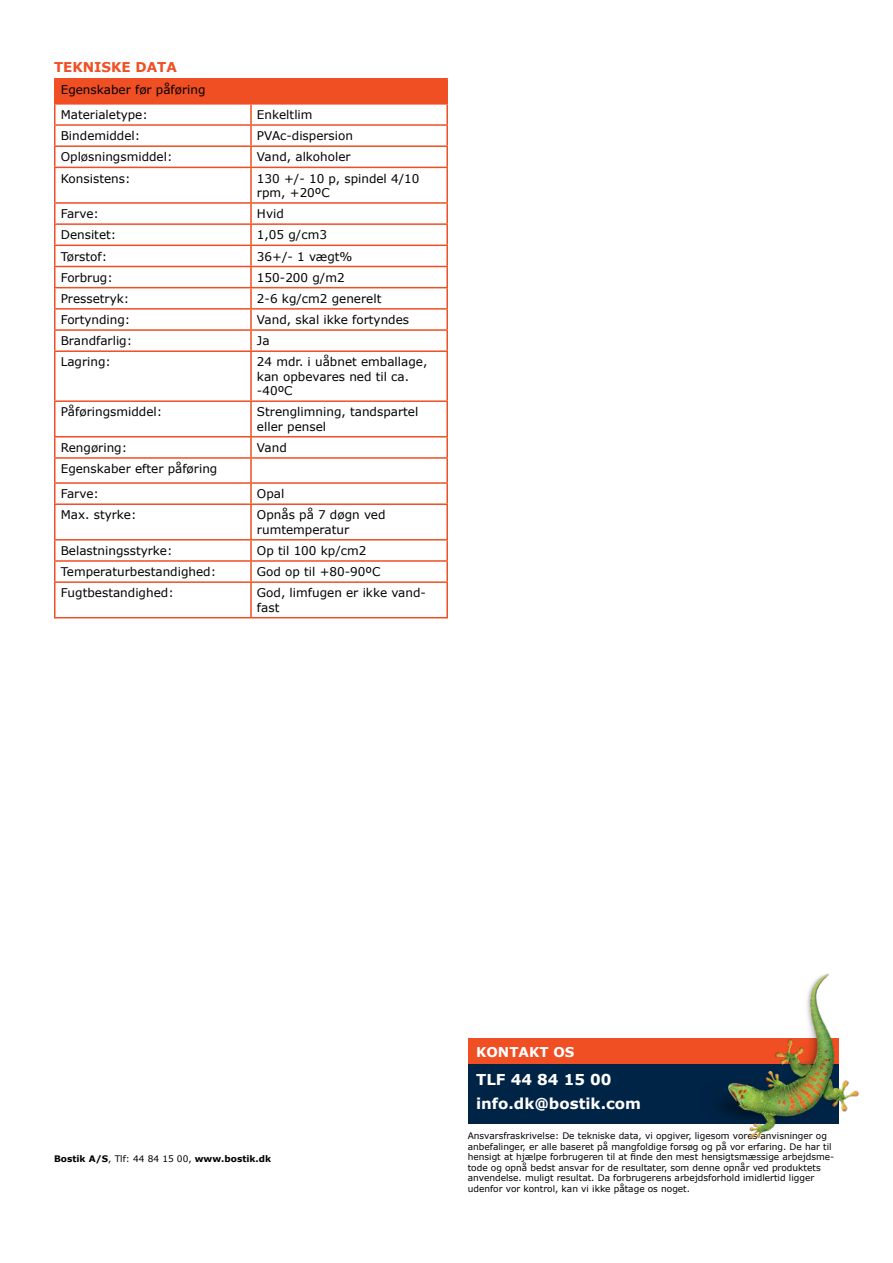
<style>
.page{position:relative;width:893px;height:1263px;background:#fff}
.page>*{position:absolute;margin:0;border:0;box-sizing:border-box;transform-origin:0 0}
.t1{font:700 15px/24px "Verdana";color:#fff}
.t2{font:700 13.5px "Verdana";color:#f04e23}
.t3{font:700 13.5px "Verdana";color:#fff}
.t4{font:12px/14.4px "Verdana";color:#000}
.t5{font:9px/10.5px "Verdana";color:#000}
.t6{font:700 9px "Verdana";color:#000}
.s1{font-weight:400}
</style>
<div class="page">
<hr style="left:54px;top:617px;width:197px;height:1px;background:#f04e23">
<hr style="left:251px;top:617px;width:197px;height:1px;background:#f04e23">
<hr style="left:54px;top:147px;width:2px;height:20px;background:#f04e23">
<hr style="left:54px;top:168px;width:2px;height:34px;background:#f04e23">
<svg style="left:54px;top:204px;width:2px;height:19px"></svg>
<hr style="left:54px;top:225px;width:2px;height:20px;background:#f04e23">
<hr style="left:54px;top:246px;width:2px;height:20px;background:#f04e23">
<hr style="left:54px;top:267px;width:2px;height:20px;background:#f04e23">
<hr style="left:54px;top:288px;width:2px;height:20px;background:#f04e23">
<svg style="left:54px;top:310px;width:2px;height:40px"></svg>
<hr style="left:54px;top:352px;width:2px;height:48px;background:#f04e23">
<hr style="left:54px;top:402px;width:2px;height:34px;background:#f04e23">
<hr style="left:54px;top:437px;width:2px;height:20px;background:#f04e23">
<hr style="left:54px;top:459px;width:2px;height:23px;background:#f04e23">
<svg style="left:54px;top:484px;width:2px;height:19px"></svg>
<hr style="left:54px;top:505px;width:2px;height:34px;background:#f04e23">
<hr style="left:54px;top:540px;width:2px;height:20px;background:#f04e23">
<svg style="left:54px;top:562px;width:2px;height:19px"></svg>
<hr style="left:54px;top:583px;width:2px;height:34px;background:#f04e23">
<hr style="left:54px;top:78px;width:197px;height:2px;background:#f04e23">
<hr style="left:251px;top:78px;width:197px;height:2px;background:#f04e23">
<hr style="left:54px;top:145px;width:197px;height:2px;background:#f04e23">
<hr style="left:251px;top:145px;width:197px;height:2px;background:#f04e23">
<hr style="left:54px;top:167px;width:197px;height:1px;background:#f04e23">
<hr style="left:251px;top:167px;width:197px;height:1px;background:#f04e23">
<hr style="left:54px;top:202px;width:197px;height:2px;background:#f04e23">
<hr style="left:251px;top:202px;width:197px;height:2px;background:#f04e23">
<hr style="left:54px;top:223px;width:197px;height:2px;background:#f04e23">
<hr style="left:251px;top:223px;width:197px;height:2px;background:#f04e23">
<hr style="left:54px;top:245px;width:197px;height:1px;background:#f04e23">
<hr style="left:251px;top:245px;width:197px;height:1px;background:#f04e23">
<hr style="left:54px;top:266px;width:197px;height:1px;background:#f04e23">
<hr style="left:251px;top:266px;width:197px;height:1px;background:#f04e23">
<hr style="left:54px;top:287px;width:197px;height:1px;background:#f04e23">
<hr style="left:251px;top:287px;width:197px;height:1px;background:#f04e23">
<hr style="left:54px;top:308px;width:197px;height:2px;background:#f04e23">
<hr style="left:251px;top:308px;width:197px;height:2px;background:#f04e23">
<hr style="left:54px;top:329px;width:197px;height:2px;background:#f04e23">
<hr style="left:251px;top:329px;width:197px;height:2px;background:#f04e23">
<hr style="left:54px;top:350px;width:197px;height:2px;background:#f04e23">
<hr style="left:251px;top:350px;width:197px;height:2px;background:#f04e23">
<hr style="left:54px;top:400px;width:197px;height:2px;background:#f04e23">
<hr style="left:251px;top:400px;width:197px;height:2px;background:#f04e23">
<hr style="left:54px;top:436px;width:197px;height:1px;background:#f04e23">
<hr style="left:251px;top:436px;width:197px;height:1px;background:#f04e23">
<hr style="left:54px;top:457px;width:197px;height:2px;background:#f04e23">
<hr style="left:251px;top:457px;width:197px;height:2px;background:#f04e23">
<hr style="left:54px;top:482px;width:197px;height:2px;background:#f04e23">
<hr style="left:251px;top:482px;width:197px;height:2px;background:#f04e23">
<hr style="left:54px;top:503px;width:197px;height:2px;background:#f04e23">
<hr style="left:251px;top:503px;width:197px;height:2px;background:#f04e23">
<hr style="left:54px;top:539px;width:197px;height:1px;background:#f04e23">
<hr style="left:251px;top:539px;width:197px;height:1px;background:#f04e23">
<hr style="left:54px;top:560px;width:197px;height:2px;background:#f04e23">
<hr style="left:251px;top:560px;width:197px;height:2px;background:#f04e23">
<hr style="left:54px;top:581px;width:197px;height:2px;background:#f04e23">
<hr style="left:251px;top:581px;width:197px;height:2px;background:#f04e23">
<svg style="left:54px;top:79px;width:394px;height:66px"></svg>
<hr style="left:250px;top:147px;width:2px;height:20px;background:#f04e23">
<hr style="left:446px;top:147px;width:2px;height:20px;background:#f04e23">
<hr style="left:250px;top:168px;width:2px;height:34px;background:#f04e23">
<hr style="left:446px;top:168px;width:2px;height:34px;background:#f04e23">
<svg style="left:250px;top:204px;width:2px;height:19px"></svg>
<svg style="left:446px;top:204px;width:2px;height:19px"></svg>
<hr style="left:250px;top:225px;width:2px;height:20px;background:#f04e23">
<hr style="left:446px;top:225px;width:2px;height:20px;background:#f04e23">
<hr style="left:250px;top:246px;width:2px;height:20px;background:#f04e23">
<hr style="left:446px;top:246px;width:2px;height:20px;background:#f04e23">
<hr style="left:250px;top:267px;width:2px;height:20px;background:#f04e23">
<hr style="left:446px;top:267px;width:2px;height:20px;background:#f04e23">
<hr style="left:250px;top:288px;width:2px;height:20px;background:#f04e23">
<hr style="left:446px;top:288px;width:2px;height:20px;background:#f04e23">
<svg style="left:250px;top:310px;width:2px;height:40px"></svg>
<svg style="left:446px;top:310px;width:2px;height:40px"></svg>
<hr style="left:250px;top:352px;width:2px;height:48px;background:#f04e23">
<hr style="left:446px;top:352px;width:2px;height:48px;background:#f04e23">
<hr style="left:250px;top:402px;width:2px;height:34px;background:#f04e23">
<hr style="left:446px;top:402px;width:2px;height:34px;background:#f04e23">
<hr style="left:250px;top:437px;width:2px;height:20px;background:#f04e23">
<hr style="left:446px;top:437px;width:2px;height:20px;background:#f04e23">
<hr style="left:250px;top:459px;width:2px;height:23px;background:#f04e23">
<hr style="left:446px;top:459px;width:2px;height:23px;background:#f04e23">
<svg style="left:250px;top:484px;width:2px;height:19px"></svg>
<svg style="left:446px;top:484px;width:2px;height:19px"></svg>
<hr style="left:250px;top:505px;width:2px;height:34px;background:#f04e23">
<hr style="left:446px;top:505px;width:2px;height:34px;background:#f04e23">
<hr style="left:250px;top:540px;width:2px;height:20px;background:#f04e23">
<hr style="left:446px;top:540px;width:2px;height:20px;background:#f04e23">
<svg style="left:250px;top:562px;width:2px;height:19px"></svg>
<svg style="left:446px;top:562px;width:2px;height:19px"></svg>
<hr style="left:250px;top:583px;width:2px;height:34px;background:#f04e23">
<hr style="left:446px;top:583px;width:2px;height:34px;background:#f04e23">
<div style="left:469px;top:1063px;width:370px;height:61px;background:#002446"></div>
<div style="left:469px;top:1038px;width:370px;height:26px;background:#f04e23"></div>
<img style="left:719px;top:973px;width:140px;height:166px">
<p class="t2" style="left:54px;top:58px;width:124px">TEKNISKE DATA</p>
<p class="t4" style="left:61px;top:77px;width:146px;line-height:25px">Egenskaber før påføring<br>Materialetype:</p>
<p class="t4" style="left:257px;top:107px;width:57px">Enkeltlim</p>
<p class="t4" style="left:61px;top:128px;width:81px">Bindemiddel:</p>
<p class="t4" style="left:257px;top:128px;width:98px">PVAc-dispersion</p>
<p class="t4" style="left:61px;top:150px;width:113px">Opløsningsmiddel:</p>
<p class="t4" style="left:257px;top:150px;width:95px">Vand, alkoholer</p>
<p class="t4" style="left:61px;top:171px;width:71px">Konsistens:</p>
<p class="t4" style="left:257px;top:171px;width:164px">130 +/- 10 p, spindel 4/10 rpm, +20ºC</p>
<p class="t4" style="left:61px;top:206px;width:40px">Farve:</p>
<p class="t4" style="left:257px;top:206px;width:28px">Hvid</p>
<p class="t4" style="left:61px;top:228px;width:57px">Densitet:</p>
<p class="t4" style="left:257px;top:228px;width:71px">1,05 g/cm3</p>
<p class="t4" style="left:61px;top:249px;width:48px">Tørstof:</p>
<p class="t4" style="left:257px;top:249px;width:97px">36+/- 1 vægt%</p>
<p class="t4" style="left:61px;top:270px;width:54px">Forbrug:</p>
<p class="t4" style="left:257px;top:270px;width:89px">150-200 g/m2</p>
<p class="t4" style="left:61px;top:291px;width:70px">Pressetryk:</p>
<p class="t4" style="left:257px;top:291px;width:126px">2-6 kg/cm2 generelt</p>
<p class="t4" style="left:61px;top:312px;width:71px">Fortynding:</p>
<p class="t4" style="left:257px;top:312px;width:154px">Vand, skal ikke fortyndes</p>
<p class="t4" style="left:61px;top:334px;width:73px">Brandfarlig:</p>
<p class="t4" style="left:257px;top:334px;width:14px">Ja</p>
<p class="t4" style="left:61px;top:355px;width:52px">Lagring:</p>
<p class="t4" style="left:257px;top:355px;width:172px">24 mdr. i uåbnet emballage, kan opbevares ned til ca. -40ºC</p>
<p class="t4" style="left:61px;top:405px;width:103px">Påføringsmiddel:</p>
<p class="t4" style="left:257px;top:405px;width:163px">Strenglimning, tandspartel eller pensel</p>
<p class="t4" style="left:61px;top:440px;width:68px">Rengøring:</p>
<p class="t4" style="left:257px;top:440px;width:31px">Vand</p>
<p class="t4" style="left:61px;top:456px;width:158px;line-height:25px">Egenskaber efter påføring<br>Farve:</p>
<p class="t4" style="left:257px;top:487px;width:29px">Opal</p>
<p class="t4" style="left:61px;top:508px;width:77px">Max. styrke:</p>
<p class="t4" style="left:257px;top:508px;width:130px">Opnås på 7 døgn ved rumtemperatur</p>
<p class="t4" style="left:61px;top:543px;width:113px">Belastningsstyrke:</p>
<p class="t4" style="left:257px;top:543px;width:111px">Op til 100 kp/cm2</p>
<p class="t4" style="left:61px;top:564px;width:157px">Temperaturbestandighed:</p>
<p class="t4" style="left:257px;top:564px;width:125px">God op til +80-90ºC</p>
<p class="t4" style="left:61px;top:586px;width:115px">Fugtbestandighed:</p>
<p class="t4" style="left:257px;top:586px;width:170px">God, limfugen er ikke vand&shy;fast</p>
<p class="t6" style="left:54px;top:1152px;width:219px">Bostik A/S<span class="s1">, Tlf: 44 84 15 00,</span> www.bostik.dk</p>
<p class="t3" style="left:476px;top:1042px;width:100px">KONTAKT OS</p>
<p class="t1" style="left:476px;top:1067px;width:166px">TLF 44 84 15 00 info.dk@bostik.com</p>
<p class="t5" style="left:468px;top:1130px;width:368px">Ansvarsfraskrivelse: De tekniske data, vi opgiver, ligesom vores anvisninger og anbefalinger, er alle baseret på mangfoldige forsøg og på vor erfaring. De har til hensigt at hjælpe forbrugeren til at finde den mest hensigtsmæssige arbejdsme&shy;tode og opnå bedst ansvar for de resultater, som denne opnår ved produktets anvendelse. muligt resultat. Da forbrugerens arbejdsforhold imidlertid ligger udenfor vor kontrol, kan vi ikke påtage os noget.</p>
</div>
